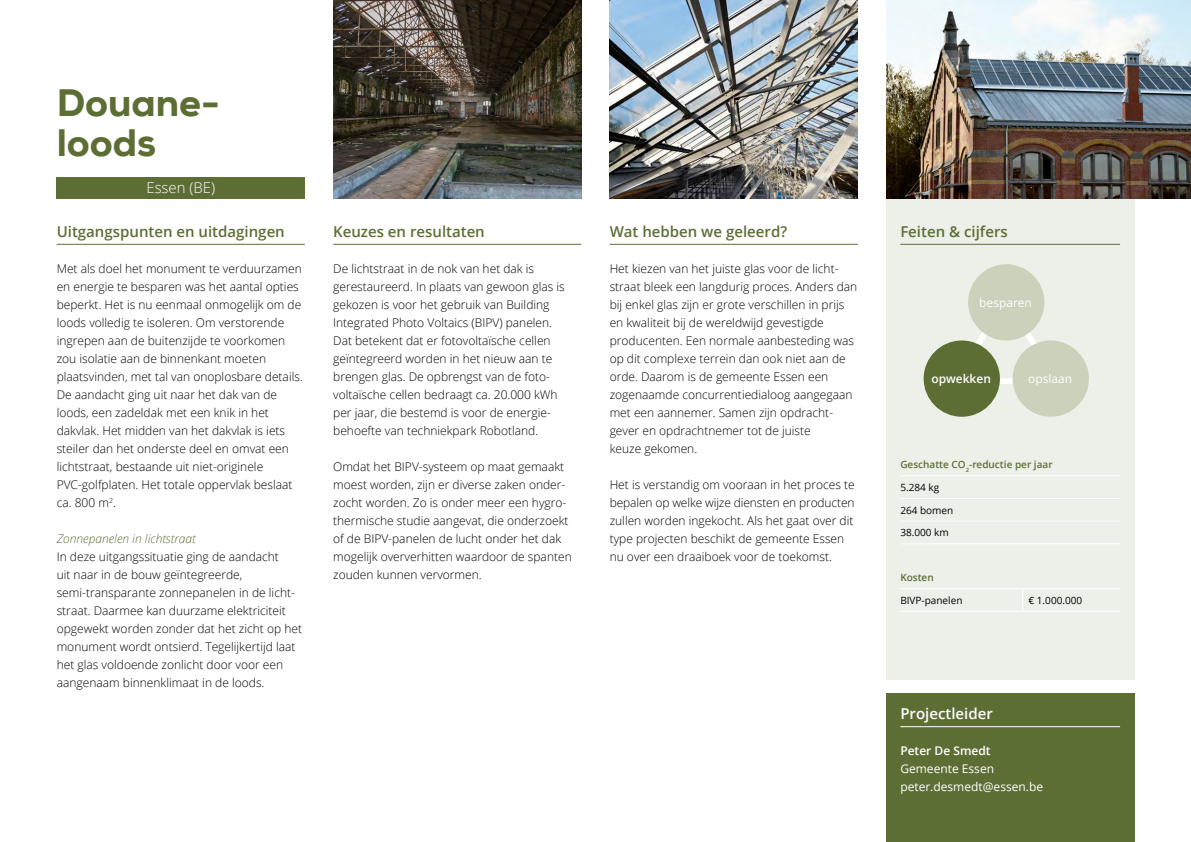
<style>
.page{position:relative;width:1191px;height:842px;background:#fff}
.page>*{position:absolute;margin:0;border:0;box-sizing:border-box;transform-origin:0 0}
.t1{font:800 38px/40px "Nexa";color:#5d6e35}
.t2{font:600 15px "Open Sans";color:#5d6e35}
.t3{font:600 15px "Open Sans";color:#fff}
.t4{font:300 14.9px "Open Sans";color:#fff}
.t5{font:300 12px/18px "Open Sans";color:#000}
.t6{font:12px/18px "Open Sans";color:#fff}
.t7{font:italic 300 12px "Open Sans";color:#5d6e35}
.t8{font:600 12px "Open Sans";color:#fff}
.t9{font:10px "Open Sans";color:#000}
.t10{font:600 10px "Open Sans";color:#5d6e35}
</style>
<div class="page">
<div style="left:886px;top:198px;width:248px;height:482px;background:#edf0e8"></div>
<div style="left:886px;top:693px;width:248px;height:149px;background:#5d6e35"></div>
<hr style="left:900px;top:726px;width:220px;height:1px;background:#fff">
<hr style="left:609px;top:244px;width:248px;height:1px;background:#5d6e35">
<hr style="left:333px;top:244px;width:248px;height:1px;background:#5d6e35">
<hr style="left:57px;top:244px;width:248px;height:1px;background:#5d6e35">
<div style="left:57px;top:177px;width:248px;height:21px;background:#5d6e35"></div>
<img style="left:886px;top:0;width:305px;height:198px">
<img style="left:609px;top:0;width:248px;height:198px">
<img style="left:333px;top:0;width:248px;height:198px">
<hr style="left:900px;top:611px;width:122px;height:1px;background:#fff">
<hr style="left:1022px;top:611px;width:98px;height:1px;background:#fff">
<hr style="left:900px;top:588px;width:122px;height:1px;background:#fff">
<hr style="left:1022px;top:588px;width:98px;height:1px;background:#fff">
<svg style="left:1022px;top:589px;width:1px;height:22px"></svg>
<hr style="left:900px;top:244px;width:220px;height:1px;background:#5d6e35">
<svg style="left:968px;top:290px;width:77px;height:96px"></svg>
<div style="left:968px;top:264px;width:76px;height:76px;background:#cbd1bb;border-radius:50%"></div>
<div style="left:923px;top:340px;width:77px;height:77px;background:#5d6e35;border-radius:50%"></div>
<div style="left:1012px;top:340px;width:77px;height:77px;background:#cbd1bb;border-radius:50%"></div>
<hr style="left:900px;top:475px;width:220px;height:1px;background:#fff">
<hr style="left:900px;top:498px;width:220px;height:1px;background:#fff">
<hr style="left:900px;top:521px;width:220px;height:1px;background:#fff">
<hr style="left:900px;top:543px;width:220px;height:1px;background:#fff">
<h1 class="t1" style="left:57px;top:83px;width:165px">Douane&shy;loods</h1>
<p class="t4" style="left:146px;top:178px;width:70px">Essen (BE)</p>
<p class="t2" style="left:57px;top:221px;width:230px">Uitgangspunten en uitdagingen</p>
<p class="t5" style="left:57px;top:259px;width:248px">Met als doel het monument te verduurzamen en energie te besparen was het aantal opties beperkt. Het is nu eenmaal onmogelijk om de loods volledig te isoleren. Om verstorende ingrepen aan de buitenzijde te voorkomen zou isolatie aan de binnenkant moeten plaatsvinden, met tal van onoplosbare details.<br>De aandacht ging uit naar het dak van de loods, een zadeldak met een knik in het dakvlak. Het midden van het dakvlak is iets steiler dan het onderste deel en omvat een lichtstraat, bestaande uit niet-originele PVC-golfplaten. Het totale oppervlak beslaat ca. 800 m<sup>2</sup>.</p>
<p class="t7" style="left:57px;top:530px;width:140px">Zonnepanelen in lichtstraat</p>
<p class="t5" style="left:57px;top:547px;width:247px">In deze uitgangssituatie ging de aandacht<br>uit naar in de bouw geïntegreerde, semi-transparante zonnepanelen in de licht&shy;straat. Daarmee kan duurzame elektriciteit opgewekt worden zonder dat het zicht op het monument wordt ontsierd. Tegelijkertijd laat het glas voldoende zonlicht door voor een aangenaam binnenklimaat in de loods.</p>
<p class="t2" style="left:333px;top:221px;width:153px">Keuzes en resultaten</p>
<p class="t5" style="left:333px;top:259px;width:233px">De lichtstraat in de nok van het dak is gerestaureerd. In plaats van gewoon glas is gekozen is voor het gebruik van Building Integrated Photo Voltaics (BIPV) panelen.<br>Dat betekent dat er fotovoltaïsche cellen geïntegreerd worden in het nieuw aan te brengen glas. De opbrengst van de foto&shy;voltaïsche cellen bedraagt ca. 20.000 kWh per jaar, die bestemd is voor de energie&shy;behoefte van techniekpark Robotland.</p>
<p class="t5" style="left:333px;top:457px;width:240px">Omdat het BIPV-systeem op maat gemaakt moest worden, zijn er diverse zaken onder&shy;zocht worden. Zo is onder meer een hygro&shy;thermische studie aangevat, die onderzoekt of de BIPV-panelen de lucht onder het dak mogelijk oververhitten waardoor de spanten zouden kunnen vervormen.</p>
<p class="t2" style="left:609px;top:221px;width:179px">Wat hebben we geleerd?</p>
<p class="t5" style="left:609px;top:259px;width:249px">Het kiezen van het juiste glas voor de licht&shy;straat bleek een langdurig proces. Anders dan bij enkel glas zijn er grote verschillen in prijs en kwaliteit bij de wereldwijd gevestigde producenten. Een normale aanbesteding was op dit complexe terrein dan ook niet aan de orde. Daarom is de gemeente Essen een zogenaamde concurrentiedialoog aangegaan met een aannemer. Samen zijn opdracht&shy;gever en opdrachtnemer tot de juiste<br>keuze gekomen.</p>
<p class="t5" style="left:609px;top:475px;width:246px">Het is verstandig om vooraan in het proces te bepalen op welke wijze diensten en producten zullen worden ingekocht. Als het gaat over dit type projecten beschikt de gemeente Essen nu over een draaiboek voor de toekomst.</p>
<p class="t2" style="left:900px;top:221px;width:109px">Feiten &amp; cijfers</p>
<p class="t6" style="left:979px;top:293px;width:54px">besparen</p>
<p class="t8" style="left:931px;top:371px;width:61px">opwekken</p>
<p class="t6" style="left:1028px;top:369px;width:45px">opslaan</p>
<p class="t10" style="left:900px;top:458px;width:154px">Geschatte CO<sub>2</sub>-reductie per jaar</p>
<p class="t9" style="left:900px;top:480px;width:40px">5.284 kg</p>
<p class="t9" style="left:900px;top:503px;width:54px">264 bomen</p>
<p class="t9" style="left:900px;top:526px;width:50px">38.000 km</p>
<p class="t10" style="left:900px;top:571px;width:35px">Kosten</p>
<p class="t9" style="left:900px;top:593px;width:64px">BIVP-panelen</p>
<p class="t9" style="left:1028px;top:593px;width:55px">€ 1.000.000</p>
<p class="t3" style="left:900px;top:703px;width:94px">Projectleider</p>
<p class="t8" style="left:900px;top:742px;width:92px">Peter De Smedt</p>
<p class="t6" style="left:900px;top:759px;width:144px">Gemeente Essen peter.desmedt@essen.be</p>
</div>
